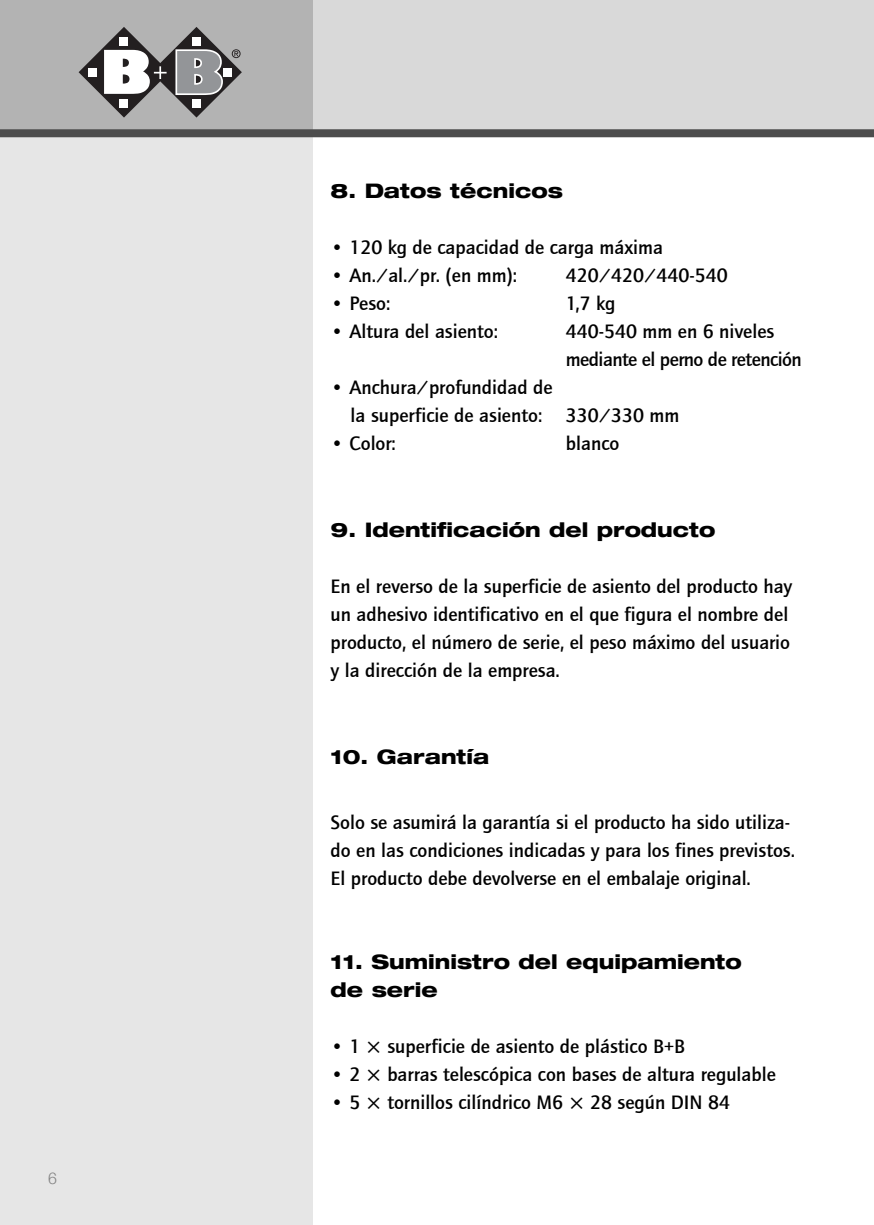
<style>
.page{position:relative;width:874px;height:1225px;background:#fff}
.page>*{position:absolute;margin:0;border:0;box-sizing:border-box;transform-origin:0 0}
.t1{font:500 20px/28px "Quay Sans";color:#000}
.t2{font:800 expanded 20px/28px "Helvetica Neue";color:#000}
.t3{font:500 20px/28px "Quay Sans";letter-spacing:-.025em;color:#000}
.t4{font:300 16px "Helvetica";color:#808080}
.s1{font-family:"Lucida Grande";font-weight:400}
</style>
<div class="page">
<div style="left:312px;top:0;width:561px;height:133px;background:#d9d9d9"></div>
<div style="left:0;top:0;width:312px;height:133px;background:#b3b3b3"></div>
<svg style="left:79px;top:27px;width:163px;height:91px"></svg>
<div style="left:0;top:133px;width:312px;height:1092px;background:#e6e6e6"></div>
<div style="left:0;top:129px;width:873px;height:8px;background:#4d4d4d"></div>
<p class="t4" style="left:48px;top:1171px;width:10px">26</p>
<p class="t2" style="left:330px;top:178px;width:234px">8. Datos técnicos</p>
<p class="t1" style="left:330px;top:235px;width:334px">• 120 kg de capacidad de carga máxima</p>
<p class="t1" style="left:330px;top:263px;width:188px">• An./al./pr. (en mm):</p>
<p class="t1" style="left:565px;top:263px;width:163px">420/420/440-540</p>
<p class="t1" style="left:330px;top:291px;width:61px">• Peso:</p>
<p class="t1" style="left:565px;top:291px;width:51px">1,7 kg</p>
<p class="t1" style="left:330px;top:319px;width:169px">• Altura del asiento:</p>
<p class="t3" style="left:565px;top:319px;width:237px">440-540 mm en 6 niveles mediante el perno de retención</p>
<p class="t1" style="left:350px;top:375px;width:330px;text-indent:-20px">• Anchura/profundidad de<br>la superficie de asiento: 330/330 mm</p>
<p class="t1" style="left:330px;top:431px;width:67px">• Color:</p>
<p class="t1" style="left:565px;top:431px;width:55px">blanco</p>
<p class="t2" style="left:330px;top:517px;width:386px">9. Identificación del producto</p>
<p class="t1" style="left:330px;top:574px;width:463px">En el reverso de la superficie de asiento del producto hay un adhesivo identificativo en el que figura el nombre del producto, el número de serie, el peso máximo del usuario y la dirección de la empresa.</p>
<p class="t2" style="left:330px;top:744px;width:160px">10. Garantía</p>
<p class="t1" style="left:330px;top:809px;width:465px">Solo se asumirá la garantía si el producto ha sido utiliza&shy;do en las condiciones indicadas y para los fines previstos.<br>El producto debe devolverse en el embalaje original.</p>
<p class="t2" style="left:330px;top:949px;width:412px">11. Suministro del equipamiento de serie</p>
<p class="t1" style="left:330px;top:1033px;width:356px">• 1 <span class="s1">×</span> superficie de asiento de plástico B+B</p>
<p class="t1" style="left:330px;top:1061px;width:446px">• 2 <span class="s1">×</span> barras telescópica con bases de altura regulable</p>
<p class="t1" style="left:330px;top:1089px;width:401px">• 5 <span class="s1">×</span> tornillos cilíndrico M6 <span class="s1">×</span> 28 según DIN 84</p>
</div>
